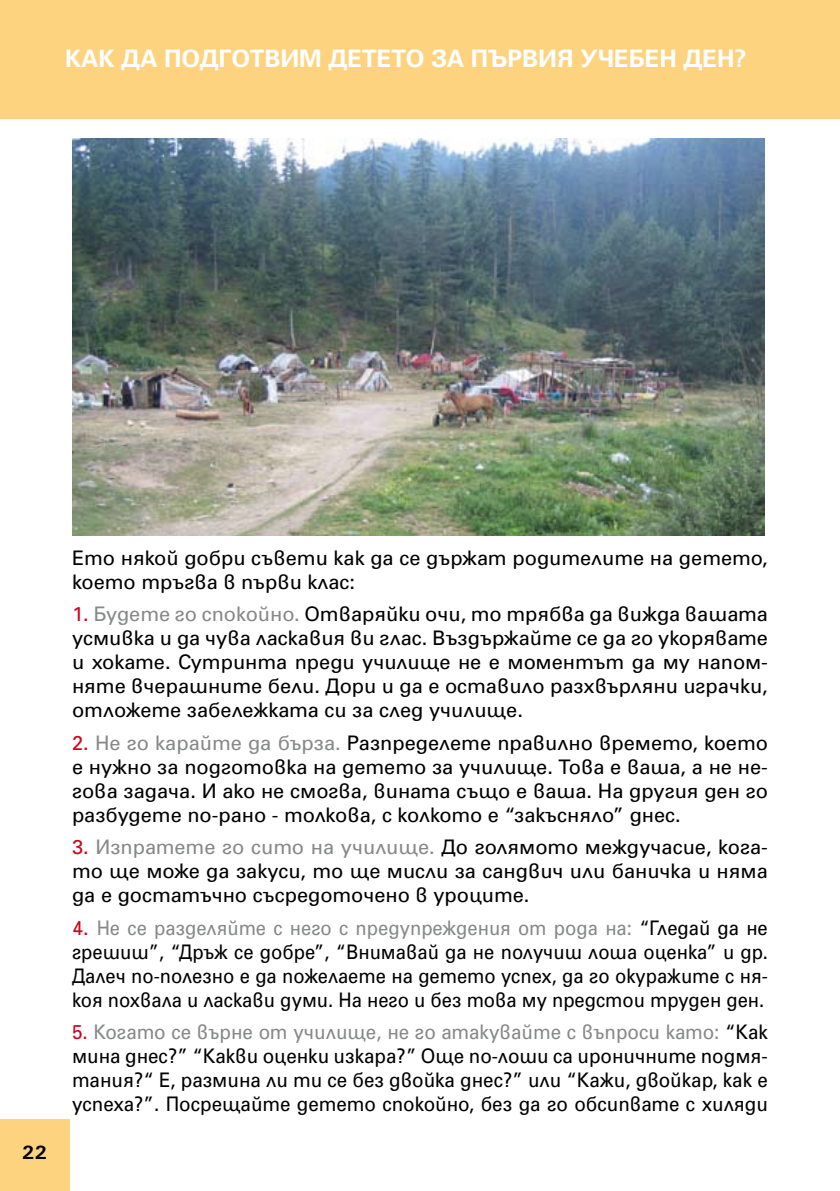
<style>
.page{position:relative;width:840px;height:1191px;background:#fff}
.page>*{position:absolute;margin:0;border:0;box-sizing:border-box;transform-origin:0 0}
.t1{font:700 24px "SP Universal";color:#fff}
.t2{font:20px/24px "SP Universal";color:#000;text-align:justify}
.t3{font:20px/24px "SP Universal";color:#000;text-align:justify;scale:.94 1}
.t4{font:20px/24px "SP Universal";color:#000;text-align:justify;scale:.92 1}
.t5{font:700 20px "Universum Bg";color:#000}
.s1{color:#cc071e}
.s2{color:#878889}
</style>
<div class="page">
<div style="left:0;top:1119px;width:70px;height:72px;background:#fdd37f"></div>
<img style="left:72px;top:138px;width:691px;height:397px">
<div style="left:0;top:0;width:839px;height:119px;background:#fdd37f"></div>
<p class="t1" style="left:65px;top:45px;width:423px">Как да подготвим детето за пър</p>
<p class="t1" style="left:522px;top:45px;width:108px">вия учебен</p>
<p class="t1" style="left:683px;top:45px;width:18px">ден</p>
<p class="t1" style="left:734px;top:45px;width:13px">?</p>
<p class="t5" style="left:22px;top:1141px;width:13px">22</p>
<p class="t2" style="left:72px;top:545px;width:697px">Ето някой добри съвети как да се държат родителите на детето, което тръгва в първи клас:</p>
<p class="t2" style="left:72px;top:602px;width:697px"><span class="s1">1.</span> <span class="s2">Будете го спокойно.</span> Отваряйки очи, то трябва да вижда вашата усмивка и да чува ласкавия ви глас. Въздържайте се да го укорявате и хокате. Сутринта преди училище не е моментът да му напом&shy;няте вчерашните бели. Дори и да е оставило разхвърляни играчки, отложете забележката си за след училище.</p>
<p class="t2" style="left:72px;top:730px;width:697px"><span class="s1">2.</span> <span class="s2">Не го карайте да бърза.</span> Разпределете правилно времето, което е нужно за подготовка на детето за училище. Това е ваша, а не не&shy;гова задача. И ако не смогва, вината също е ваша. На другия ден го разбудете по-рано - толкова, с колкото е “закъсняло” днес.</p>
<p class="t2" style="left:72px;top:835px;width:697px"><span class="s1">3.</span> <span class="s2">Изпратете го сито на училище.</span> До голямото междучасие, когa&shy;то ще може да закуси, то ще мисли за сандвич или баничка и няма да е достатъчно съсредоточено в уроците.</p>
<p class="t4" style="left:72px;top:915px;width:757px"><span class="s1">4.</span> <span class="s2">Не се разделяйте с него с предупреждения от рода на:</span> “Гледай да не грешиш”, “Дръж се добре”, “Внимавай да не получиш лоша оценка” и др.<br>Далеч по-полезно е да пожелаете на детето успех, да го окуражите с ня&shy;коя похвала и ласкави думи. На него и без това му предстои труден ден.</p>
<p class="t3" style="left:72px;top:1020px;width:741px"><span class="s1">5.</span> <span class="s2">Когато се върне от училище, не го атакувайте с въпроси като:</span> “Как мина днес?” “Какви оценки изкара?” Още по-лоши са ироничните подмя&shy;тания?“ E, размина ли ти се без двойка днес?” или “Кажи, двойкар, как е успеха?”. Посрещайте детето спокойно, без да го обсипвате с хиляди</p>
</div>
